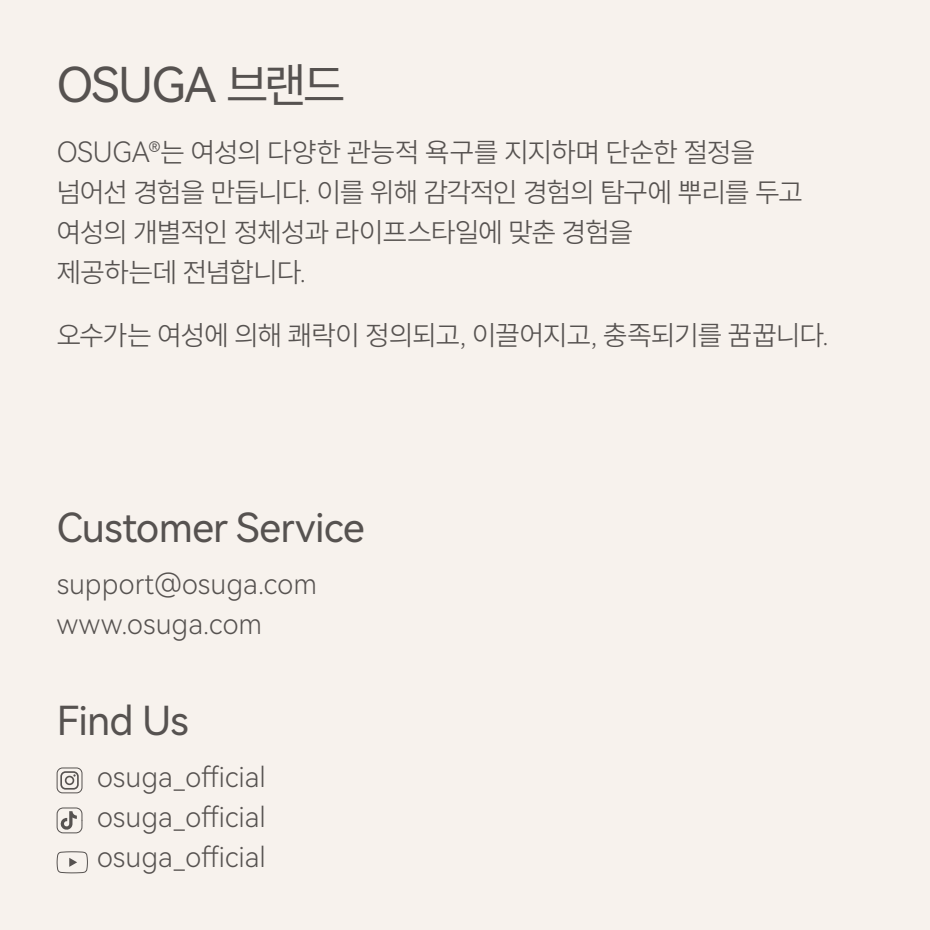
<style>
.page{position:relative;width:930px;height:930px;background:#f7f2ed}
.page>*{position:absolute;margin:0;border:0;box-sizing:border-box;transform-origin:0 0}
.t1{font:48px "Harmony OS Sans SC";letter-spacing:-.025em;color:#595757}
.t2{font:40px "Harmony OS Sans SC";letter-spacing:-.02em;color:#595757}
.t3{font:300 28px/40px "Pretendard";letter-spacing:-.025em;color:#595757}
.t4{font:28px/40px "Harmony OS Sans SC Light";letter-spacing:-.005em;color:#595757}
.s1{font-family:"Pretendard"}
.s2{font-family:"Harmony OS Sans SC Light";font-weight:400}
</style>
<div class="page">
<h1 class="t1" style="left:57px;top:52px;width:290px">OSUGA <span class="s1">브랜드</span></h1>
<p class="t3" style="left:57px;top:131px;width:747px"><span class="s2">OSUGA®</span>는 여성의 다양한 관능적 욕구를 지지하며 단순한 절정을 넘어선 경험을 만듭니다<span class="s2">.</span> 이를 위해 감각적인 경험의 탐구에 뿌리를 두고 여성의 개별적인 정체성과 라이프스타일에 맞춘 경험을<br>제공하는데 전념합니다<span class="s2">.</span></p>
<p class="t3" style="left:57px;top:314px;width:773px">오수가는 여성에 의해 쾌락이 정의되고<span class="s2">,</span> 이끌어지고<span class="s2">,</span> 충족되기를 꿈꿉니다<span class="s2">.</span></p>
<h2 class="t2" style="left:57px;top:500px;width:309px">Customer Service</h2>
<p class="t4" style="left:57px;top:563px;width:262px">support@osuga.com www.osuga.com</p>
<h2 class="t2" style="left:57px;top:693px;width:133px">Find Us</h2>
<p class="t4" style="left:97px;top:755px;width:171px;text-align:justify">osuga_official osuga_official osuga_official</p>
</div>
